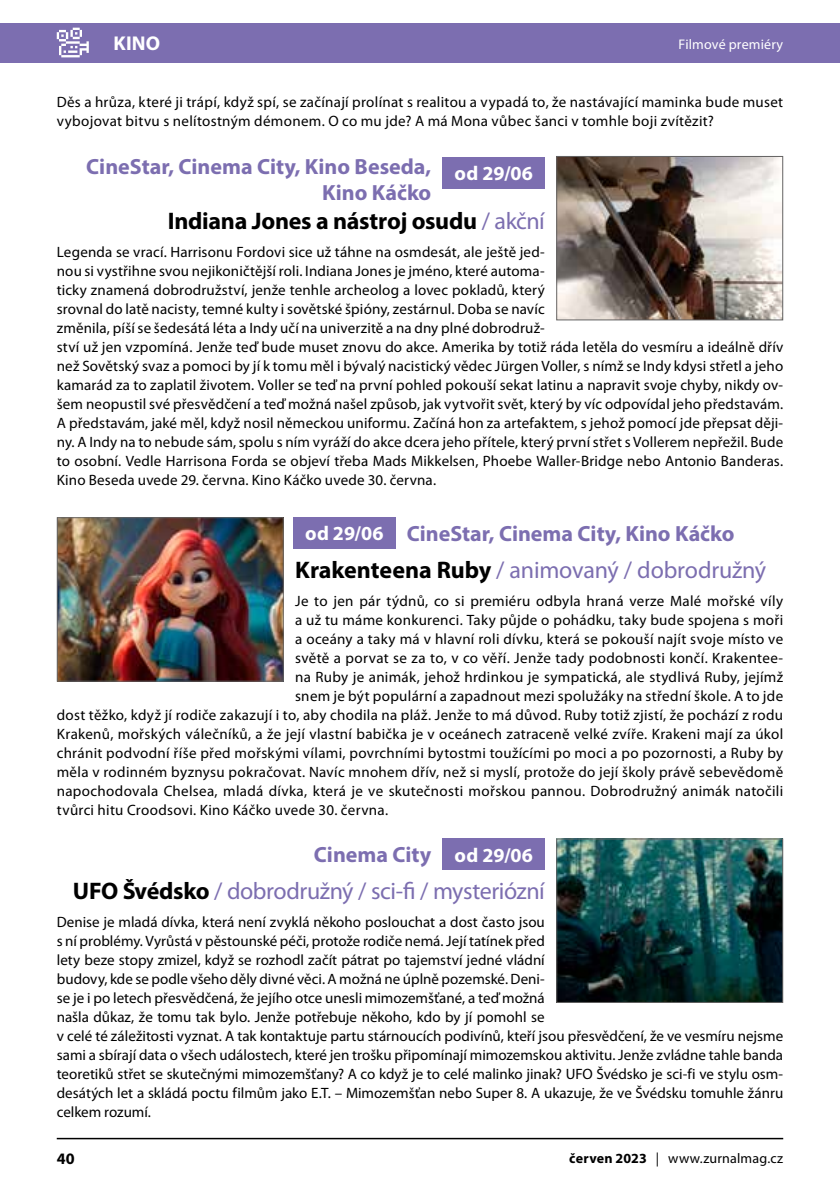
<style>
.page{position:relative;width:840px;height:1191px;background:#fff}
.page>*{position:absolute;margin:0;border:0;box-sizing:border-box;transform-origin:0 0}
.t1{font:24px "Myriad Pro";letter-spacing:-.015em;color:#7c6eb0}
.t2{font:700 24px "Myriad Pro";letter-spacing:-.01em;color:#000}
.t3{font:700 22px/26.4px "Myriad Pro";color:#7c6eb0;text-align:right}
.t4{font:700 20px "Myriad Pro";letter-spacing:.01em;color:#fff}
.t5{font:700 16px "Myriad Pro";color:#000}
.t6{font:15px/19px "Myriad Pro";letter-spacing:.01em;color:#000}
.t7{font:14px "Myriad Pro";letter-spacing:.01em;color:#000}
.t8{font:14px "Myriad Pro";letter-spacing:.01em;color:#fff}
.s1{font-weight:400;color:#7c6eb0}
.s2{font-weight:700;color:#000}
.s3{font-weight:700}
</style>
<div class="page">
<hr style="left:57px;top:1137px;width:725px;height:2px;background:#000">
<div style="left:0;top:23px;width:839px;height:39px;background:#7c6eb0"></div>
<svg style="left:57px;top:28px;width:32px;height:29px"></svg>
<div style="left:293px;top:517px;width:102px;height:31px;background:#7c6eb0"></div>
<img style="left:59px;top:519px;width:222px;height:160px">
<div style="left:57px;top:517px;width:226px;height:164px;border:1px solid #646363"></div>
<div style="left:442px;top:838px;width:102px;height:31px;background:#7c6eb0"></div>
<img style="left:558px;top:840px;width:222px;height:161px">
<div style="left:556px;top:838px;width:226px;height:165px;border:1px solid #646363"></div>
<div style="left:442px;top:157px;width:102px;height:32px;background:#7c6eb0"></div>
<img style="left:558px;top:158px;width:222px;height:160px">
<div style="left:556px;top:156px;width:226px;height:164px;border:1px solid #646363"></div>
<h3 class="t4" style="left:113px;top:30px;width:48px">KINO</h3>
<p class="t8" style="left:678px;top:35px;width:106px">Filmové premiéry</p>
<p class="t6" style="left:57px;top:93px;width:727px">Děs a hrůza, které ji trápí, když spí, se začínají prolínat s realitou a vypadá to, že nastávající maminka bude muset vybojovat bitvu s nelítostným démonem. O co mu jde? A má Mona vůbec šanci v tomhle boji zvítězit?</p>
<h2 class="t3" style="left:86px;top:152px;width:346px">CineStar, Cinema City, Kino Beseda,<br>Kino Káčko</h2>
<h1 class="t2" style="left:168px;top:205px;width:378px">Indiana Jones a nástroj osudu <span class="s1">/ akční</span></h1>
<p class="t6" style="left:57px;top:242px;width:727px">Legenda se vrací. Harrisonu Fordovi sice už táhne na osmdesát, ale ještě jed-<br>nou si vystřihne svou nejikoničtější roli. Indiana Jones je jméno, které automa-<br>ticky znamená dobrodružství, jenže tenhle archeolog a lovec pokladů, který<br>srovnal do latě nacisty, temné kulty i sovětské špióny, zestárnul. Doba se navíc<br>změnila, píší se šedesátá léta a Indy učí na univerzitě a na dny plné dobrodruž-<br>ství už jen vzpomíná. Jenže teď bude muset znovu do akce. Amerika by totiž ráda letěla do vesmíru a ideálně dřív než Sovětský svaz a pomoci by jí k tomu měl i bývalý nacistický vědec Jürgen Voller, s nímž se Indy kdysi střetl a jeho kamarád za to zaplatil životem. Voller se teď na první pohled pokouší sekat latinu a napravit svoje chyby, nikdy ov&shy;šem neopustil své přesvědčení a teď možná našel způsob, jak vytvořit svět, který by víc odpovídal jeho představám.<br>A představám, jaké měl, když nosil německou uniformu. Začíná hon za artefaktem, s jehož pomocí jde přepsat ději&shy;ny. A Indy na to nebude sám, spolu s ním vyráží do akce dcera jeho přítele, který první střet s Vollerem nepřežil. Bude to osobní. Vedle Harrisona Forda se objeví třeba Mads Mikkelsen, Phoebe Waller-Bridge nebo Antonio Banderas.<br>Kino Beseda uvede 29. června. Kino Káčko uvede 30. června.</p>
<h3 class="t4" style="left:454px;top:161px;width:80px">od 29/06</h3>
<h2 class="t3" style="left:406px;top:519px;width:329px">CineStar, Cinema City, Kino Káčko</h2>
<h1 class="t1" style="left:295px;top:555px;width:472px"><span class="s2">Krakenteena Ruby</span> / animovaný / dobrodružný</h1>
<p class="t6" style="left:295px;top:591px;width:489px">Je to jen pár týdnů, co si premiéru odbyla hraná verze Malé mořské víly</p>
<p class="t6" style="left:295px;top:610px;width:489px">a už tu máme konkurenci. Taky půjde o pohádku, taky bude spojena s moři</p>
<p class="t6" style="left:295px;top:629px;width:489px">a oceány a taky má v hlavní roli dívku, která se pokouší najít svoje místo ve</p>
<p class="t6" style="left:295px;top:648px;width:489px">světě a porvat se za to, v co věří. Jenže tady podobnosti končí. Krakentee-</p>
<p class="t6" style="left:295px;top:667px;width:489px">na Ruby je animák, jehož hrdinkou je sympatická, ale stydlivá Ruby, jejímž</p>
<p class="t6" style="left:295px;top:686px;width:489px">snem je být populární a zapadnout mezi spolužáky na střední škole. A to jde</p>
<p class="t6" style="left:57px;top:705px;width:727px">dost těžko, když jí rodiče zakazují i to, aby chodila na pláž. Jenže to má důvod. Ruby totiž zjistí, že pochází z rodu</p>
<p class="t6" style="left:57px;top:724px;width:727px">Krakenů, mořských válečníků, a že její vlastní babička je v oceánech zatraceně velké zvíře. Krakeni mají za úkol</p>
<p class="t6" style="left:57px;top:743px;width:727px">chránit podvodní říše před mořskými vílami, povrchními bytostmi toužícími po moci a po pozornosti, a Ruby by</p>
<p class="t6" style="left:57px;top:762px;width:727px">měla v rodinném byznysu pokračovat. Navíc mnohem dřív, než si myslí, protože do její školy právě sebevědomě</p>
<p class="t6" style="left:57px;top:781px;width:727px">napochodovala Chelsea, mladá dívka, která je ve skutečnosti mořskou pannou. Dobrodružný animák natočili</p>
<p class="t6" style="left:57px;top:800px;width:333px">tvůrci hitu Croodsovi. Kino Káčko uvede 30. června.</p>
<h3 class="t4" style="left:305px;top:520px;width:80px">od 29/06</h3>
<h2 class="t3" style="left:314px;top:840px;width:119px">Cinema City</h2>
<h1 class="t1" style="left:73px;top:876px;width:473px"><span class="s2">UFO Švédsko</span> / dobrodružný / sci-fi / mysteriózní</h1>
<p class="t6" style="left:57px;top:912px;width:727px">Denise je mladá dívka, která není zvyklá někoho poslouchat a dost často jsou<br>s ní problémy. Vyrůstá v pěstounské péči, protože rodiče nemá. Její tatínek před<br>lety beze stopy zmizel, když se rozhodl začít pátrat po tajemství jedné vládní<br>budovy, kde se podle všeho děly divné věci. A možná ne úplně pozemské. Deni-<br>se je i po letech přesvědčená, že jejího otce unesli mimozemšťané, a teď možná<br>našla důkaz, že tomu tak bylo. Jenže potřebuje někoho, kdo by jí pomohl se<br>v celé té záležitosti vyznat. A tak kontaktuje partu stárnoucích podivínů, kteří jsou přesvědčení, že ve vesmíru nejsme sami a sbírají data o všech událostech, které jen trošku připomínají mimozemskou aktivitu. Jenže zvládne tahle banda teoretiků střet se skutečnými mimozemšťany? A co když je to celé malinko jinak? UFO Švédsko je sci-fi ve stylu osm&shy;desátých let a skládá poctu filmům jako E.T. – Mimozemšťan nebo Super 8. A ukazuje, že ve Švédsku tomuhle žánru celkem rozumí.</p>
<h3 class="t4" style="left:454px;top:841px;width:80px">od 29/06</h3>
<p class="t5" style="left:57px;top:1148px;width:20px">40</p>
<p class="t7" style="left:569px;top:1149px;width:215px"><span class="s3">červen 2023</span> | www.zurnalmag.cz</p>
</div>
